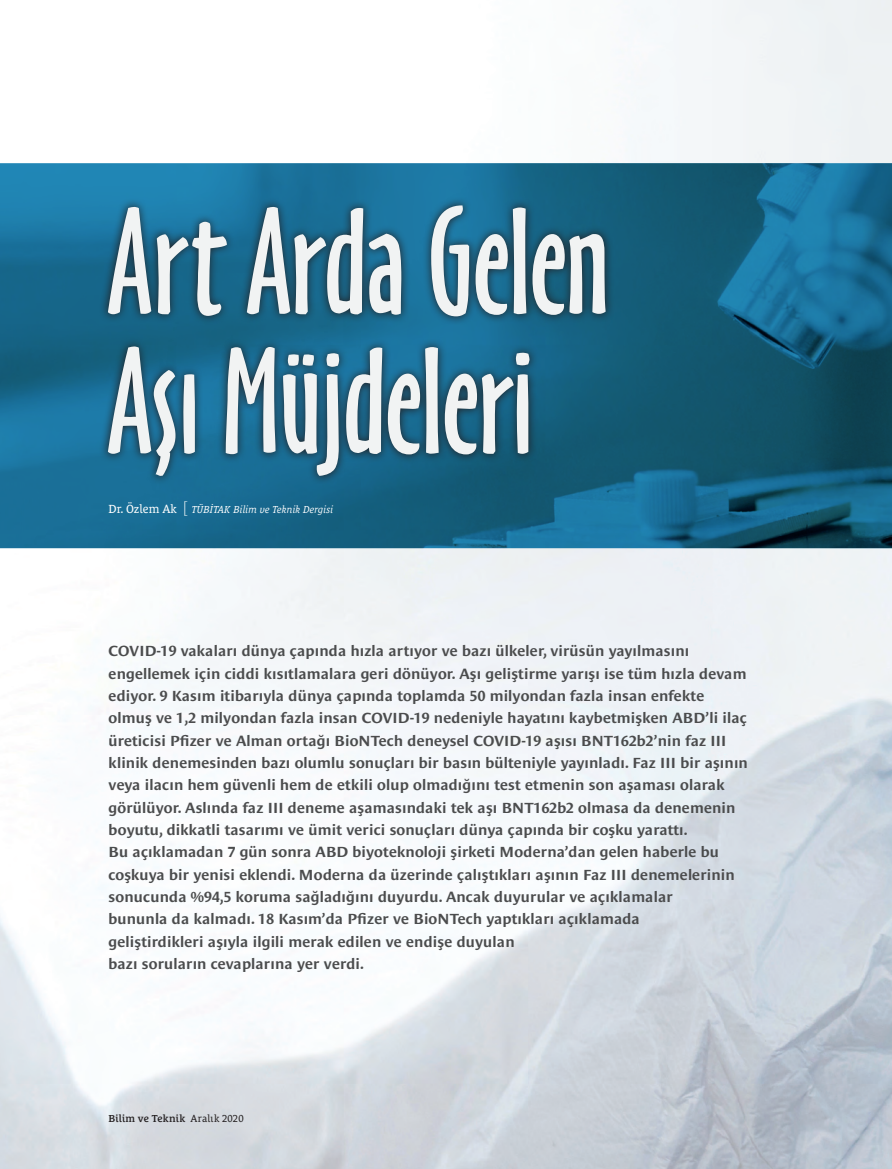
<style>
.page{position:relative;width:892px;height:1169px;background:#fff}
.page>*{position:absolute;margin:0;border:0;box-sizing:border-box;transform-origin:0 0}
.t1{font:600 expanded 15px/22.4px "Le Monde Sans Pro";letter-spacing:.01em;color:#4b4c4d}
.t2{font:italic 10.35px "Le Monde Courrier Pro";color:#fff}
.t3{font:600 10.35px "Le Monde Courrier Pro";letter-spacing:.01em;color:#231f20}
.s1{font-style:normal;font-size:12px}
.s2{font-family:"Le Monde Sans Pro";font-weight:300;font-style:normal;font-stretch:expanded;font-size:16.2px}
.s3{font-weight:400}
</style>
<div class="page">
<img style="left:0;top:163px;width:892px;height:385px">
<svg style="left:99px;top:196px;width:516px;height:288px;background:#176587"></svg>
<svg style="left:108px;top:346px;width:421px;height:130px"></svg>
<svg style="left:108px;top:205px;width:498px;height:111px"></svg>
<p class="t2" style="left:109px;top:501px;width:226px"><span class="s1">Dr. Özlem Ak</span> <span class="s2">[</span> TÜBİTAK Bilim ve Teknik Dergisi</p>
<p class="t1" style="left:109px;top:638px;width:641px">COVID-19 vakaları dünya çapında hızla artıyor ve bazı ülkeler, virüsün yayılmasını engellemek için ciddi kısıtlamalara geri dönüyor. Aşı geliştirme yarışı ise tüm hızla devam ediyor. 9 Kasım itibarıyla dünya çapında toplamda 50 milyondan fazla insan enfekte olmuş ve 1,2 milyondan fazla insan COVID-19 nedeniyle hayatını kaybetmişken ABD’li ilaç üreticisi Pfizer ve Alman ortağı BioNTech deneysel COVID-19 aşısı BNT162b2’nin faz III klinik denemesinden bazı olumlu sonuçları bir basın bülteniyle yayınladı. Faz III bir aşının veya ilacın hem güvenli hem de etkili olup olmadığını test etmenin son aşaması olarak görülüyor. Aslında faz III deneme aşamasındaki tek aşı BNT162b2 olmasa da denemenin boyutu, dikkatli tasarımı ve ümit verici sonuçları dünya çapında bir coşku yarattı.<br>Bu açıklamadan 7 gün sonra ABD biyoteknoloji şirketi Moderna’dan gelen haberle bu coşkuya bir yenisi eklendi. Moderna da üzerinde çalıştıkları aşının Faz III denemelerinin sonucunda %94,5 koruma sağladığını duyurdu. Ancak duyurular ve açıklamalar<br>bununla da kalmadı. 18 Kasım’da Pfizer ve BioNTech yaptıkları açıklamada<br>geliştirdikleri aşıyla ilgili merak edilen ve endişe duyulan<br>bazı soruların cevaplarına yer verdi.</p>
<p class="t3" style="left:109px;top:1109px;width:137px">Bilim ve Teknik <span class="s3">Aralık 2020</span></p>
</div>
